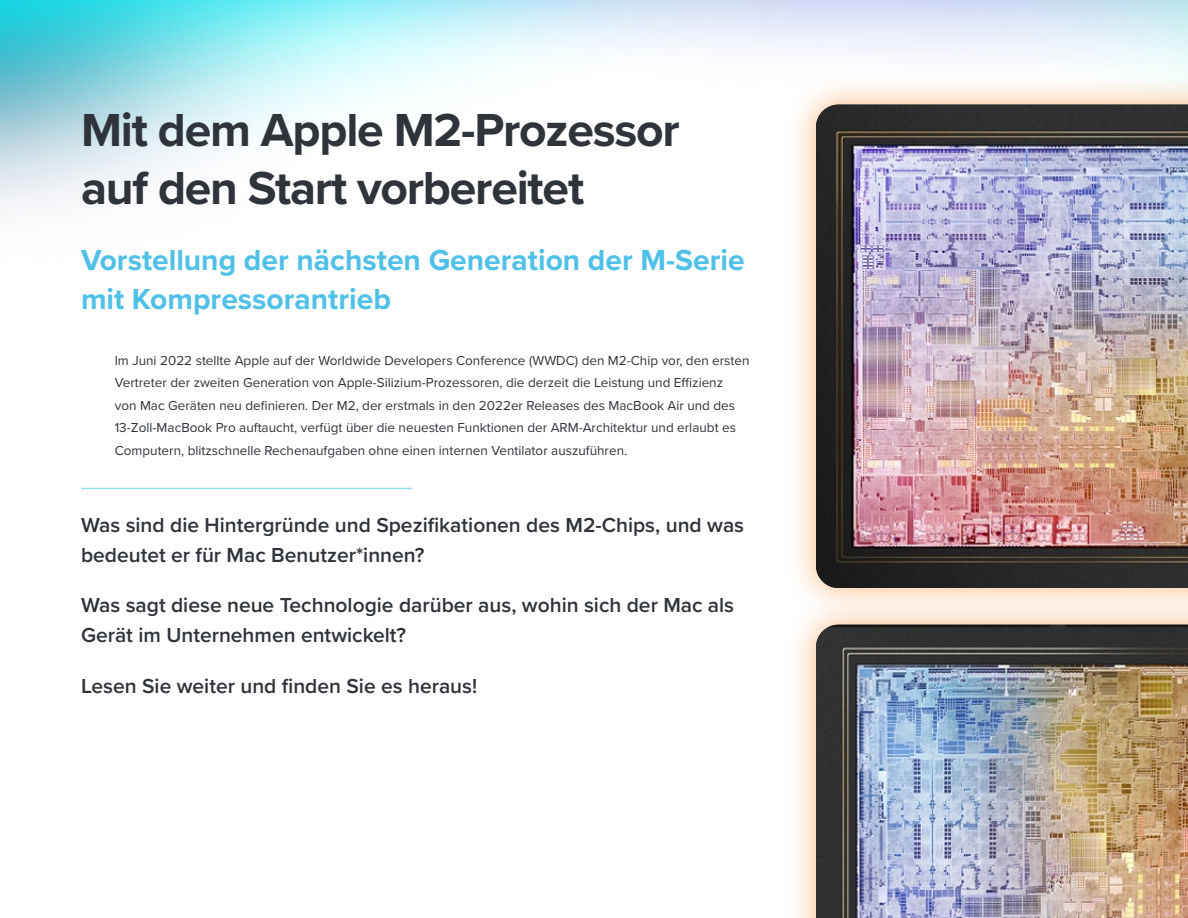
<style>
.page{position:relative;width:1188px;height:918px;background:#fff}
.page>*{position:absolute;margin:0;border:0;box-sizing:border-box;transform-origin:0 0}
.t1{font:700 48px/57.6px "Proxima Nova";letter-spacing:-.025em;color:#2f343a}
.t2{font:700 30px/39px "Proxima Nova";color:#4fc0e8}
.t3{font:600 21px/30px "Proxima Nova";color:#2f343a}
.t4{font:13.5px/22.5px "Proxima Nova";color:#2f343a}
</style>
<div class="page">
<img style="left:0;top:0;width:1188px;height:208px">
<div style="left:785px;top:74px;width:403px;height:545px;background:#fa9d4f;opacity:.6"></div>
<img style="left:816px;top:105px;width:372px;height:483px">
<div style="left:785px;top:594px;width:403px;height:324px;background:#fa9d4f;opacity:.6"></div>
<img style="left:816px;top:625px;width:372px;height:293px">
<hr style="left:82px;top:488px;width:330px;height:1px;background:#97e0f3">
<h1 class="t1" style="left:81px;top:100px;width:600px">Mit dem Apple M2-Prozessor auf den Start vorbereitet</h1>
<h2 class="t2" style="left:81px;top:239px;width:665px">Vorstellung der nächsten Generation der M-Serie mit Kompressorantrieb</h2>
<p class="t4" style="left:115px;top:348px;width:636px">Im Juni 2022 stellte Apple auf der Worldwide Developers Conference (WWDC) den M2-Chip vor, den ersten Vertreter der zweiten Generation von Apple-Silizium-Prozessoren, die derzeit die Leistung und Effizienz<br>von Mac Geräten neu definieren. Der M2, der erstmals in den 2022er Releases des MacBook Air und des 13-Zoll-MacBook Pro auftaucht, verfügt über die neuesten Funktionen der ARM-Architektur und erlaubt es Computern, blitzschnelle Rechenaufgaben ohne einen internen Ventilator auszuführen.</p>
<h3 class="t3" style="left:81px;top:509px;width:665px">Was sind die Hintergründe und Spezifikationen des M2-Chips, und was bedeutet er für Mac Benutzer*innen?</h3>
<h3 class="t3" style="left:81px;top:590px;width:655px">Was sagt diese neue Technologie darüber aus, wohin sich der Mac als<br>Gerät im Unternehmen entwickelt?</h3>
<h3 class="t3" style="left:81px;top:670px;width:398px">Lesen Sie weiter und finden Sie es heraus!</h3>
</div>
